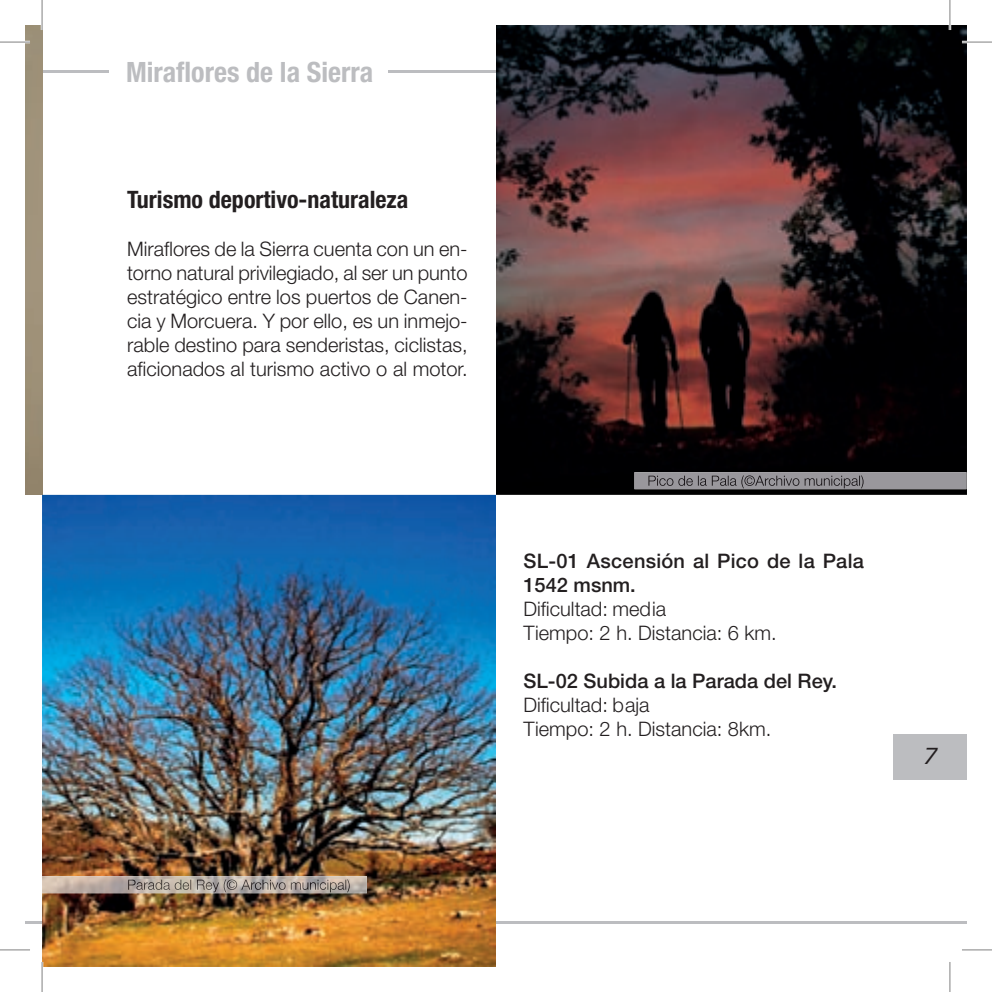
<style>
.page{position:relative;width:992px;height:992px;background:#fff}
.page>*{position:absolute;margin:0;border:0;box-sizing:border-box;transform-origin:0 0}
.t1{font:700 condensed 28px "Helvetica Neue LT Std";color:#bcbdc0}
.t2{font:700 condensed 24px "Helvetica Neue LT Std";color:#231f20}
.t3{font:italic 22px "Verdana";color:#231f20}
.t4{font:300 20px/24px "Helvetica Neue LT Std";color:#231f20}
.t5{font:500 20px/24px "Helvetica Neue LT Std";color:#231f20}
</style>
<div class="page">
<svg style="left:25px;top:921px;width:17px;height:2px"></svg>
<hr style="left:42px;top:70px;width:924px;height:2px;background:#bcbdc0">
<hr style="left:42px;top:921px;width:924px;height:2px;background:#bcbdc0">
<div style="left:892px;top:734px;width:74px;height:45px;background:#bcbdc0"></div>
<div style="left:109px;top:62px;width:278px;height:48px;background:#fff"></div>
<img style="left:42px;top:494px;width:454px;height:472px">
<img style="left:496px;top:25px;width:470px;height:469px">
<img style="left:634px;top:472px;width:332px;height:17px">
<img style="left:648px;top:475px;width:215px;height:13px">
<img style="left:42px;top:875px;width:325px;height:17px">
<img style="left:128px;top:879px;width:221px;height:13px">
<hr style="left:948px;top:0;width:2px;height:30px;background:#fff">
<hr style="left:961px;top:41px;width:30px;height:2px;background:#fff">
<hr style="left:949px;top:0;width:1px;height:30px;background:#000">
<hr style="left:42px;top:0;width:1px;height:30px;background:#000">
<hr style="left:961px;top:42px;width:30px;height:1px;background:#000">
<hr style="left:0;top:42px;width:30px;height:1px;background:#000">
<hr style="left:961px;top:949px;width:30px;height:1px;background:#000">
<hr style="left:0;top:949px;width:30px;height:1px;background:#000">
<hr style="left:949px;top:961px;width:1px;height:30px;background:#000">
<hr style="left:42px;top:961px;width:1px;height:30px;background:#000">
<h1 class="t1" style="left:126px;top:55px;width:249px">Miraflores de la Sierra</h1>
<p class="t2" style="left:127px;top:185px;width:282px">Turismo deportivo-naturaleza</p>
<p class="t4" style="left:127px;top:236px;width:342px;text-align:justify">Miraflores de la Sierra cuenta con un en&shy;torno natural privilegiado, al ser un punto estratégico entre los puertos de Canen&shy;cia y Morcuera. Y por ello, es un inmejo&shy;rable destino para senderistas, ciclistas, aficionados al turismo activo o al motor.</p>
<p class="t5" style="left:523px;top:548px;width:342px">SL-01 Ascensión al Pico de la Pala<br>1542 msnm.</p>
<p class="t4" style="left:523px;top:596px;width:255px">Dificultad: media<br>Tiempo: 2 h. Distancia: 6 km.</p>
<p class="t5" style="left:523px;top:668px;width:315px">SL-02 Subida a la Parada del Rey.</p>
<p class="t4" style="left:523px;top:692px;width:249px">Dificultad: baja<br>Tiempo: 2 h. Distancia: 8km.</p>
<p class="t3" style="left:922px;top:742px;width:15px">7</p>
</div>
